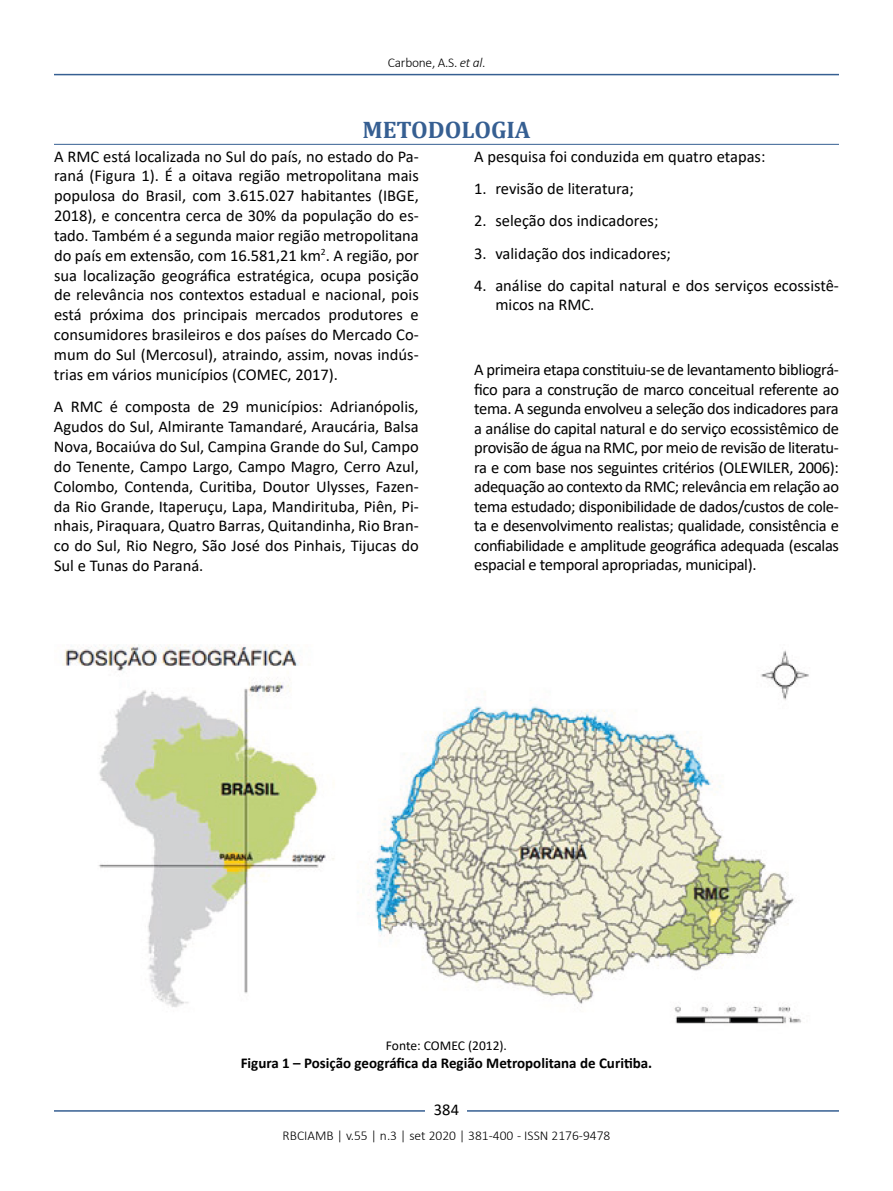
<style>
.page{position:relative;width:893px;height:1191px;background:#fff}
.page>*{position:absolute;margin:0;border:0;box-sizing:border-box;transform-origin:0 0}
.t1{font:700 24px "Cambria";color:#365f92}
.t2{font:16.5px/19.8px "Calibri";color:#000;text-align:justify}
.t3{font:700 15px "Calibri";color:#000}
.t4{font:300 13.5px "Calibri";color:#000}
.t5{font:13.5px "Calibri";color:#000}
.t6{font:300 13.5px "Calibri";letter-spacing:-.02em;color:#000}
.s1{font-style:italic}
</style>
<div class="page">
<hr style="left:54px;top:74px;width:785px;height:1px;background:#365f92">
<hr style="left:54px;top:1110px;width:785px;height:1px;background:#365f92">
<div style="left:426px;top:1096px;width:41px;height:26px;background:#fff"></div>
<hr style="left:54px;top:144px;width:785px;height:1px;background:#365f92">
<img style="left:62px;top:644px;width:747px;height:380px">
<p class="t6" style="left:388px;top:54px;width:99px">Carbone, A.S. <span class="s1">et al</span>.</p>
<h1 class="t1" style="left:362px;top:113px;width:170px">METODOLOGIA</h1>
<p class="t2" style="left:54px;top:146px;width:366px">A RMC está localizada no Sul do país, no estado do Pa&shy;raná (Figura 1). É a oitava região metropolitana mais populosa do Brasil, com 3.615.027 habitantes (IBGE, 2018), e concentra cerca de 30% da população do es&shy;tado. Também é a segunda maior região metropolitana do país em extensão, com 16.581,21 km<sup>2</sup>. A região, por sua localização geográfica estratégica, ocupa posição de relevância nos contextos estadual e nacional, pois está próxima dos principais mercados produtores e consumidores brasileiros e dos países do Mercado Co&shy;mum do Sul (Mercosul), atraindo, assim, novas indús&shy;trias em vários municípios (COMEC, 2017).</p>
<p class="t2" style="left:54px;top:396px;width:366px">A RMC é composta de 29 municípios: Adrianópolis, Agudos do Sul, Almirante Tamandaré, Araucária, Balsa Nova, Bocaiúva do Sul, Campina Grande do Sul, Campo do Tenente, Campo Largo, Campo Magro, Cerro Azul, Colombo, Contenda, Curitiba, Doutor Ulysses, Fazen&shy;da Rio Grande, Itaperuçu, Lapa, Mandirituba, Piên, Pi&shy;nhais, Piraquara, Quatro Barras, Quitandinha, Rio Bran&shy;co do Sul, Rio Negro, São José dos Pinhais, Tijucas do Sul e Tunas do Paraná.</p>
<p class="t2" style="left:474px;top:146px;width:293px">A pesquisa foi conduzida em quatro etapas:</p>
<p class="t2" style="left:474px;top:178px;width:161px">1. revisão de literatura;</p>
<p class="t2" style="left:474px;top:210px;width:186px">2. seleção dos indicadores;</p>
<p class="t2" style="left:474px;top:243px;width:198px">3. validação dos indicadores;</p>
<p class="t2" style="left:495px;top:275px;width:345px;text-indent:-21px">4. análise do capital natural e dos serviços ecossistê&shy;micos na RMC.</p>
<p class="t2" style="left:474px;top:359px;width:366px">A primeira etapa constituiu-se de levantamento bibliográ&shy;fico para a construção de marco conceitual referente ao tema. A segunda envolveu a seleção dos indicadores para a análise do capital natural e do serviço ecossistêmico de provisão de água na RMC, por meio de revisão de literatu&shy;ra e com base nos seguintes critérios (OLEWILER, 2006): adequação ao contexto da RMC; relevância em relação ao tema estudado; disponibilidade de dados/custos de cole&shy;ta e desenvolvimento realistas; qualidade, consistência e confiabilidade e amplitude geográfica adequada (escalas espacial e temporal apropriadas, municipal).</p>
<p class="t5" style="left:386px;top:1036px;width:123px">Fonte: COMEC (2012).</p>
<p class="t3" style="left:241px;top:1052px;width:413px">Figura 1 – Posição geográfica da Região Metropolitana de Curitiba.</p>
<p class="t2" style="left:434px;top:1099px;width:27px">384</p>
<p class="t4" style="left:283px;top:1126px;width:329px">RBCIAMB | v.55 | n.3 | set 2020 | 381-400 - ISSN 2176-9478</p>
</div>
